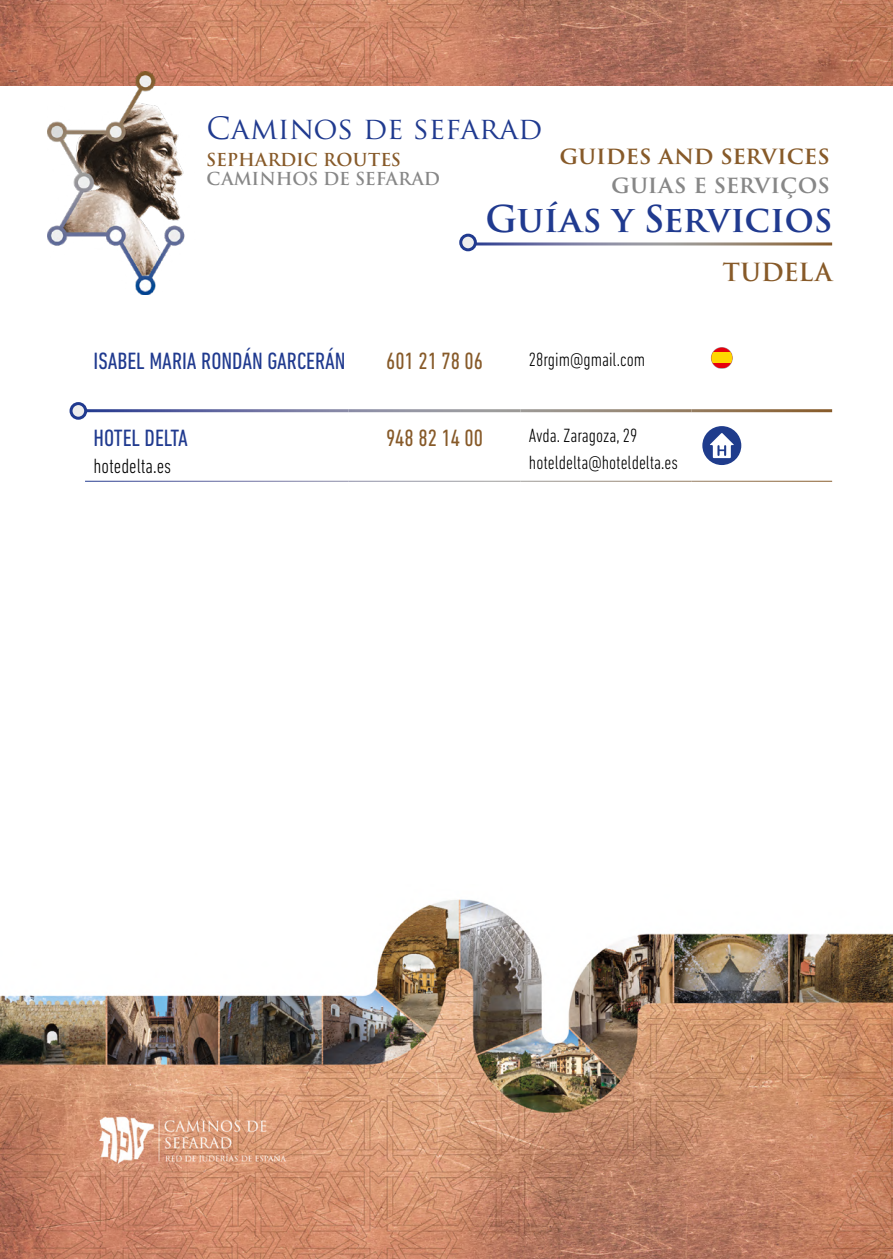
<style>
.page{position:relative;width:893px;height:1259px;background:#fff}
.page>*{position:absolute;margin:0;border:0;box-sizing:border-box;transform-origin:0 0}
.t1{font:600 36px "Trajan Pro 3";letter-spacing:-.01em;color:#203a8f}
.t2{font:30px "Trajan Pro";color:#203a8f}
.t3{font:600 24.3px "Trajan Pro 3";letter-spacing:-.01em;color:#875a29}
.t4{font:condensed 24px "DIN Next LT Pro";color:#203a8f}
.t5{font:condensed 24px "DIN Next LT Pro";color:#875a29}
.t6{font:600 24px "Trajan Pro 3";letter-spacing:-.01em;color:#875a29}
.t7{font:600 24px "Trajan Pro 3";letter-spacing:-.01em;color:#878787}
.t8{font:300 condensed 21px "DIN Next LT Pro";color:#000}
.t9{font:300 condensed 19.5px/27px "DIN Next LT Pro";color:#000}
.t10{font:600 17.4px "Trajan Pro 3";letter-spacing:-.005em;color:#878787}
.t11{font:600 17.4px "Trajan Pro 3";color:#875a29}
</style>
<div class="page">
<img style="left:0;top:899px;width:893px;height:360px">
<img style="left:0;top:0;width:893px;height:85px">
<div style="left:461px;top:235px;width:14px;height:15px;background:#ededed;border-radius:50%"></div>
<div style="left:459px;top:234px;width:18px;height:17px;border:3px solid #203a8f;border-radius:50%"></div>
<div style="left:711px;top:347px;width:22px;height:22px;border:1px solid #a6a6ab;border-radius:50%"></div>
<svg style="left:711px;top:347px;width:21px;height:21px"></svg>
<div style="left:711px;top:353px;width:21px;height:10px;background:#ffd600"></div>
<img style="left:47px;top:72px;width:160px;height:222px">
<div style="left:71px;top:403px;width:15px;height:15px;background:#ededed;border-radius:50%"></div>
<div style="left:70px;top:402px;width:17px;height:18px;border:3px solid #203a8f;border-radius:50%"></div>
<div style="left:702px;top:426px;width:39px;height:39px;background:#1f3c8c;border-radius:50%"></div>
<svg style="left:710px;top:433px;width:24px;height:25px"></svg>
<h2 class="t2" style="left:207px;top:109px;width:337px">CAMINOS DE SEFARAD</h2>
<p class="t11" style="left:207px;top:147px;width:196px">SEPHARDIC ROUTES</p>
<p class="t10" style="left:207px;top:166px;width:235px">CAMINHOS DE SEFARAD</p>
<p class="t6" style="left:559px;top:138px;width:272px">guides and services</p>
<p class="t7" style="left:611px;top:167px;width:220px">guias e serviços</p>
<h1 class="t1" style="left:485px;top:193px;width:348px">Guías y Servicios</h1>
<p class="t4" style="left:94px;top:347px;width:254px">ISABEL MARIA RONDÁN GARCERÁN</p>
<p class="t5" style="left:386px;top:347px;width:99px">601 21 78 06</p>
<p class="t9" style="left:529px;top:345px;width:118px">28rgim@gmail.com</p>
<p class="t4" style="left:94px;top:424px;width:96px">HOTEL DELTA</p>
<p class="t8" style="left:94px;top:454px;width:79px">hotedelta.es</p>
<p class="t5" style="left:386px;top:424px;width:99px">948 82 14 00</p>
<p class="t9" style="left:529px;top:422px;width:150px">Avda. Zaragoza, 29 hoteldelta@hoteldelta.es</p>
<p class="t3" style="left:723px;top:255px;width:111px">TUDELA</p>
</div>
